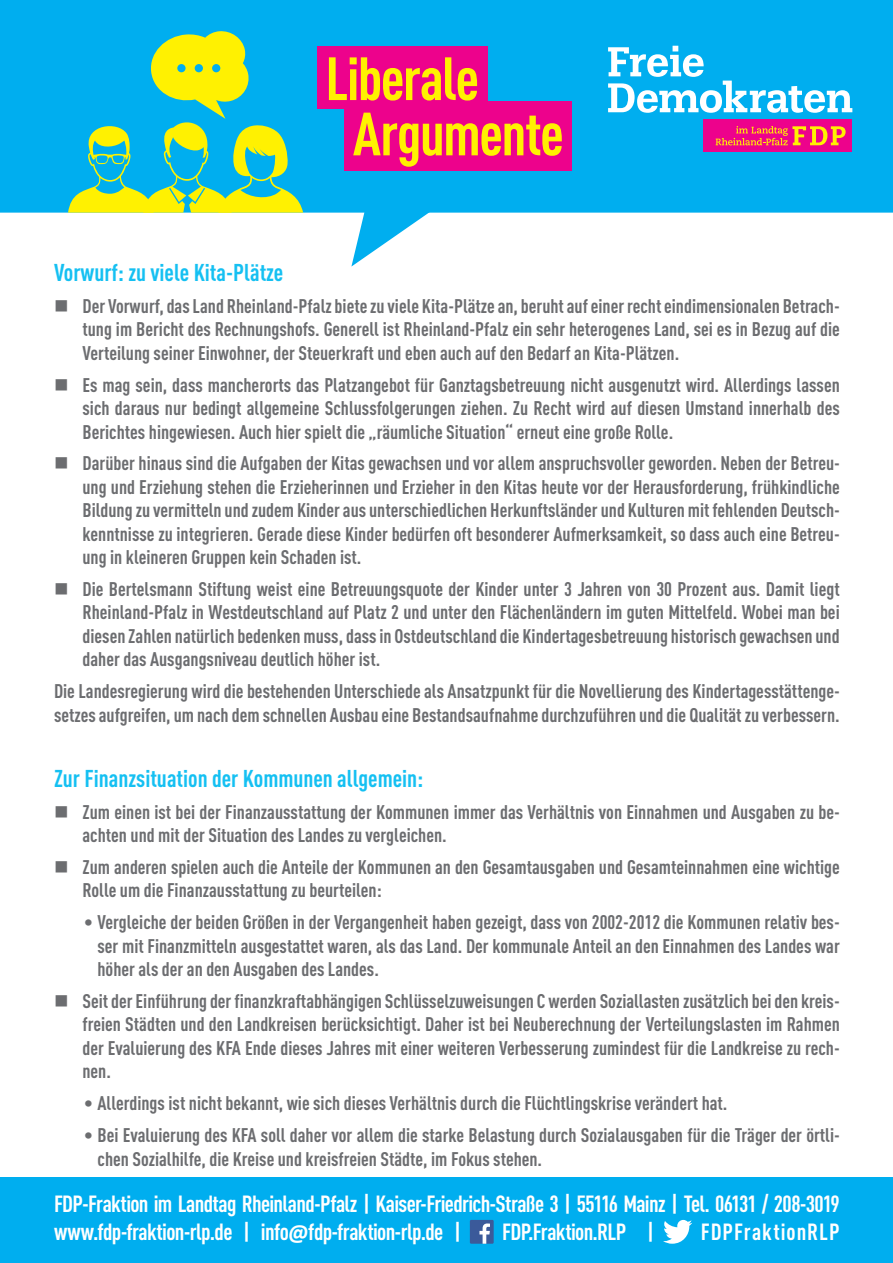
<style>
.page{position:relative;width:893px;height:1263px;background:#fff}
.page>*{position:absolute;margin:0;border:0;box-sizing:border-box;transform-origin:0 0}
.t1{font:700 condensed 60px/55.3px "DINOT";letter-spacing:-.025em;color:#fff101}
.t2{font:700 condensed 24px "DINOT";color:#15c0f2}
.t3{font:700 condensed 23.1px/27.8px "DINOT";letter-spacing:-.025em;color:#fff}
.t4{font:700 condensed 23.1px "DINOT";letter-spacing:.04em;color:#fff}
.t5{font:700 condensed 19.5px/23.4px "DINOT";color:#6c6d70;text-align:justify}
.s1{font-family:"Calibri";font-stretch:normal}
</style>
<div class="page">
<div style="left:0;top:0;width:893px;height:213px;background:#00aeef"></div>
<svg style="left:351px;top:176px;width:81px;height:91px"></svg>
<div style="left:317px;top:46px;width:171px;height:63px;background:#ed028c"></div>
<div style="left:344px;top:101px;width:228px;height:69px;background:#ed028c"></div>
<div style="left:703px;top:120px;width:149px;height:32px;background:#ed028c"></div>
<svg style="left:716px;top:126px;width:130px;height:19px"></svg>
<svg style="left:608px;top:46px;width:244px;height:67px"></svg>
<div style="left:0;top:1178px;width:893px;height:85px;background:#00aeef"></div>
<svg style="left:663px;top:1220px;width:29px;height:24px"></svg>
<div style="left:470px;top:1220px;width:24px;height:24px;background:#3b5a9a"></div>
<svg style="left:479px;top:1223px;width:11px;height:21px"></svg>
<svg style="left:68px;top:31px;width:235px;height:182px;background:#53c3a1"></svg>
<h1 class="t1" style="left:353px;top:50px;width:212px;text-indent:-28px">Liberale<br>Argumente</h1>
<p class="t2" style="left:54px;top:258px;width:231px">Vorwurf: zu viele Kita-Plätze</p>
<p class="t5" style="left:83px;top:294px;width:759px;text-indent:-29px">■ Der Vorwurf, das Land Rheinland-Pfalz biete zu viele Kita-Plätze an, beruht auf einer recht eindimensionalen Betrach&shy;tung im Bericht des Rechnungshofs. Generell ist Rheinland-Pfalz ein sehr heterogenes Land, sei es in Bezug auf die Verteilung seiner Einwohner, der Steuerkraft und eben auch auf den Bedarf an Kita-Plätzen.</p>
<p class="t5" style="left:83px;top:373px;width:759px;text-indent:-29px">■ Es mag sein, dass mancherorts das Platzangebot für Ganztagsbetreuung nicht ausgenutzt wird. Allerdings lassen sich daraus nur bedingt allgemeine Schlussfolgerungen ziehen. Zu Recht wird auf diesen Umstand innerhalb des Berichtes hingewiesen. Auch hier spielt die „räumliche Situation“ erneut eine große Rolle.</p>
<p class="t5" style="left:83px;top:452px;width:759px;text-indent:-29px">■ Darüber hinaus sind die Aufgaben der Kitas gewachsen und vor allem anspruchsvoller geworden. Neben der Betreu&shy;ung und Erziehung stehen die Erzieherinnen und Erzieher in den Kitas heute vor der Herausforderung, frühkindliche Bildung zu vermitteln und zudem Kinder aus unterschiedlichen Herkunftsländer und Kulturen mit fehlenden Deutsch&shy;kenntnisse zu integrieren. Gerade diese Kinder bedürfen oft besonderer Aufmerksamkeit, so dass auch eine Betreu&shy;ung in kleineren Gruppen kein Schaden ist.</p>
<p class="t5" style="left:83px;top:577px;width:759px;text-indent:-29px">■ Die Bertelsmann Stiftung weist eine Betreuungsquote der Kinder unter 3 Jahren von 30 Prozent aus. Damit liegt Rheinland-Pfalz in Westdeutschland auf Platz 2 und unter den Flächenländern im guten Mittelfeld. Wobei man bei diesen Zahlen natürlich bedenken muss, dass in Ostdeutschland die Kindertagesbetreuung historisch gewachsen und daher das Ausgangsniveau deutlich höher ist.</p>
<p class="t5" style="left:54px;top:679px;width:787px">Die Landesregierung wird die bestehenden Unterschiede als Ansatzpunkt für die Novellierung des Kindertagesstättenge&shy;setzes aufgreifen, um nach dem schnellen Ausbau eine Bestandsaufnahme durchzuführen und die Qualität zu verbessern.</p>
<p class="t2" style="left:54px;top:764px;width:371px">Zur Finanzsituation der Kommunen allgemein:</p>
<p class="t5" style="left:83px;top:800px;width:759px;text-indent:-29px">■ Zum einen ist bei der Finanzausstattung der Kommunen immer das Verhältnis von Einnahmen und Ausgaben zu be&shy;achten und mit der Situation des Landes zu vergleichen.</p>
<p class="t5" style="left:83px;top:855px;width:759px;text-indent:-29px">■ Zum anderen spielen auch die Anteile der Kommunen an den Gesamtausgaben und Gesamteinnahmen eine wichtige<br>Rolle um die Finanzausstattung zu beurteilen:</p>
<p class="t5" style="left:98px;top:910px;width:744px;text-indent:-13px">• Vergleiche der beiden Größen in der Vergangenheit haben gezeigt, dass von 2002-2012 die Kommunen relativ bes&shy;ser mit Finanzmitteln ausgestattet waren, als das Land. Der kommunale Anteil an den Einnahmen des Landes war höher als der an den Ausgaben des Landes.</p>
<p class="t5" style="left:83px;top:989px;width:759px;text-indent:-29px">■ Seit der Einführung der finanzkraftabhängigen Schlüsselzuweisungen C werden Soziallasten zusätzlich bei den kreis&shy;freien Städten und den Landkreisen berücksichtigt. Daher ist bei Neuberechnung der Verteilungslasten im Rahmen der Evaluierung des KFA Ende dieses Jahres mit einer weiteren Verbesserung zumindest für die Landkreise zu rech&shy;nen.</p>
<p class="t5" style="left:84px;top:1091px;width:645px">• Allerdings ist nicht bekannt, wie sich dieses Verhältnis durch die Flüchtlingskrise verändert hat.</p>
<p class="t5" style="left:98px;top:1123px;width:744px;text-indent:-13px">• Bei Evaluierung des KFA soll daher vor allem die starke Belastung durch Sozialausgaben für die Träger der örtli&shy;chen Sozialhilfe, die Kreise und kreisfreien Städte, im Fokus stehen.</p>
<p class="t3" style="left:54px;top:1189px;width:787px">FDP-Fraktion im Landtag Rheinland-Pfalz | Kaiser-Friedrich-Straße 3 | 55116 Mainz | Tel. 06131 / 208-3019 www.fdp-fraktion-rlp.de | info<span class="s1">@</span>fdp-fraktion-rlp.de |</p>
<p class="t3" style="left:502px;top:1217px;width:154px">FDP.Fraktion.RLP |</p>
<p class="t4" style="left:701px;top:1217px;width:141px">FDPFraktionRLP</p>
</div>
